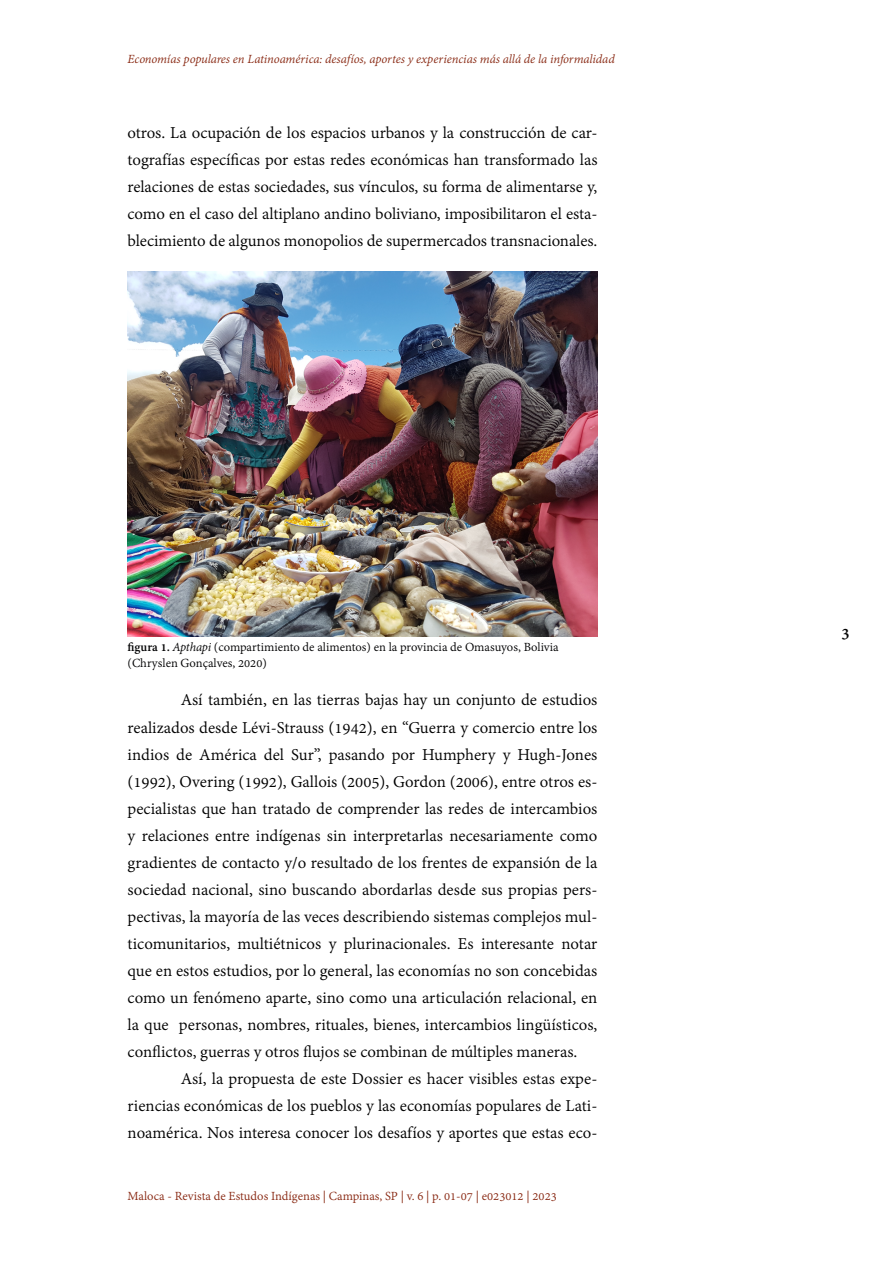
<style>
.page{position:relative;width:893px;height:1263px;background:#fff}
.page>*{position:absolute;margin:0;border:0;box-sizing:border-box;transform-origin:0 0}
.t1{font:18px/27px "Adobe Devanagari";color:#000;text-align:justify}
.t2{font:700 18px "Adobe Devanagari";color:#000}
.t3{font:13.5px/16.2px "Adobe Devanagari";color:#020203}
.t4{font:italic 13.5px "Adobe Devanagari";letter-spacing:-.005em;color:#892913}
.t5{font:13.5px "Adobe Devanagari";color:#892913}
.s1{font-weight:700}
.s2{font-style:italic}
</style>
<div class="page">
<img style="left:128px;top:272px;width:469px;height:365px">
<p class="t4" style="left:128px;top:51px;width:489px">Economías populares en Latinoamérica: desafíos, aportes y experiencias más allá de la informalidad</p>
<p class="t1" style="left:128px;top:121px;width:471px">otros. La ocupación de los espacios urbanos y la construcción de car&shy;tografías específicas por estas redes económicas han transformado las relaciones de estas sociedades, sus vínculos, su forma de alimentarse y, como en el caso del altiplano andino boliviano, imposibilitaron el esta&shy;blecimiento de algunos monopolios de supermercados transnacionales.</p>
<p class="t3" style="left:128px;top:640px;width:433px"><span class="s1">figura 1.</span> <span class="s2">Apthapi</span> (compartimiento de alimentos) en la provincia de Omasuyos, Bolivia (Chryslen Gonçalves, 2020)</p>
<p class="t1" style="left:128px;top:688px;width:471px;text-indent:53px">Así también, en las tierras bajas hay un conjunto de estudios realizados desde Lévi-Strauss (1942), en “Guerra y comercio entre los indios de América del Sur”, pasando por Humphery y Hugh-Jones (1992), Overing (1992), Gallois (2005), Gordon (2006), entre otros es&shy;pecialistas que han tratado de comprender las redes de intercambios y relaciones entre indígenas sin interpretarlas necesariamente como gradientes de contacto y/o resultado de los frentes de expansión de la sociedad nacional, sino buscando abordarlas desde sus propias pers&shy;pectivas, la mayoría de las veces describiendo sistemas complejos mul&shy;ticomunitarios, multiétnicos y plurinacionales. Es interesante notar que en estos estudios, por lo general, las economías no son concebidas como un fenómeno aparte, sino como una articulación relacional, en la que personas, nombres, rituales, bienes, intercambios lingüísticos, conflictos, guerras y otros flujos se combinan de múltiples maneras.</p>
<p class="t1" style="left:128px;top:1066px;width:471px;text-indent:53px">Así, la propuesta de este Dossier es hacer visibles estas expe&shy;riencias económicas de los pueblos y las economías populares de Lati&shy;noamérica. Nos interesa conocer los desafíos y aportes que estas eco-</p>
<p class="t5" style="left:128px;top:1188px;width:431px">Maloca - Revista de Estudos Indígenas | Campinas, SP | v. 6 | p. 01-07 | e023012 | 2023</p>
<p class="t2" style="left:841px;top:622px;width:10px">3</p>
</div>
